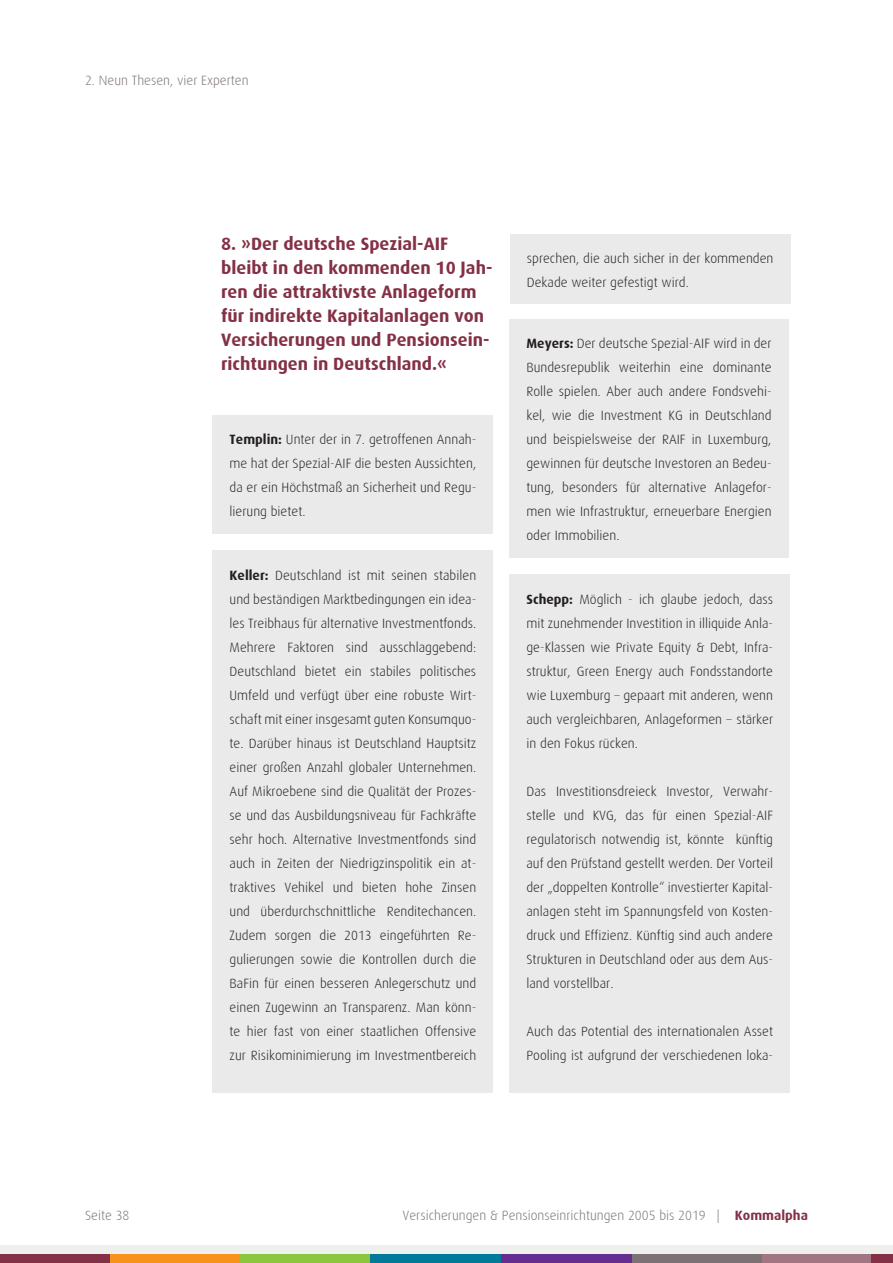
<style>
.page{position:relative;width:893px;height:1263px;background:#fff}
.page>*{position:absolute;margin:0;border:0;box-sizing:border-box;transform-origin:0 0}
.t1{font:700 18px/24px "Dax";color:#843046}
.t2{font:300 13.5px/24px "Dax";color:#231f20;text-align:justify}
.t3{font:300 13.5px "Dax";color:#7c7276}
.s1{font-weight:700}
.s2{font-weight:700;color:#843046}
</style>
<div class="page">
<div style="left:109px;top:1253px;width:131px;height:10px;background:#f7931d"></div>
<div style="left:240px;top:1253px;width:131px;height:10px;background:#8bc63e"></div>
<div style="left:371px;top:1253px;width:130px;height:10px;background:#00799b"></div>
<div style="left:501px;top:1253px;width:131px;height:10px;background:#652d91"></div>
<div style="left:632px;top:1253px;width:130px;height:10px;background:#7c7276"></div>
<div style="left:762px;top:1253px;width:131px;height:10px;background:#a17581"></div>
<div style="left:0;top:1253px;width:109px;height:10px;background:#843046"></div>
<div style="left:872px;top:1253px;width:21px;height:10px;background:#843046"></div>
<div style="left:0;top:1245px;width:893px;height:8px;background:#edf0ed"></div>
<div style="left:213px;top:415px;width:280px;height:118px;background:#ebeaeb"></div>
<div style="left:213px;top:550px;width:280px;height:543px;background:#ebeaeb"></div>
<div style="left:509px;top:319px;width:280px;height:238px;background:#ebeaeb"></div>
<div style="left:509px;top:574px;width:281px;height:519px;background:#ebeaeb"></div>
<div style="left:510px;top:234px;width:280px;height:70px;background:#ebeaeb"></div>
<p class="t3" style="left:85px;top:73px;width:165px">2. Neun Thesen, vier Experten</p>
<h1 class="t1" style="left:221px;top:232px;width:273px">8. »Der deutsche Spezial-AIF bleibt in den kommenden 10 Jah&shy;ren die attraktivste Anlageform für indirekte Kapitalanlagen von<br>Versicherungen und Pensionsein&shy;richtungen in Deutschland.«</h1>
<p class="t2" style="left:230px;top:428px;width:248px"><span class="s1">Templin:</span> Unter der in 7. getroffenen Annah&shy;me hat der Spezial-AIF die besten Aussichten, da er ein Höchstmaß an Sicherheit und Regu&shy;lierung bietet.</p>
<p class="t2" style="left:230px;top:563px;width:248px"><span class="s1">Keller:</span> Deutschland ist mit seinen stabilen und beständigen Marktbedingungen ein idea&shy;les Treibhaus für alternative Investmentfonds.<br>Mehrere Faktoren sind ausschlaggebend:<br>Deutschland bietet ein stabiles politisches Umfeld und verfügt über eine robuste Wirt&shy;schaft mit einer insgesamt guten Konsumquo&shy;te. Darüber hinaus ist Deutschland Hauptsitz einer großen Anzahl globaler Unternehmen.<br>Auf Mikroebene sind die Qualität der Prozes&shy;se und das Ausbildungsniveau für Fachkräfte sehr hoch. Alternative Investmentfonds sind auch in Zeiten der Niedrigzinspolitik ein at&shy;traktives Vehikel und bieten hohe Zinsen und überdurchschnittliche Renditechancen.<br>Zudem sorgen die 2013 eingeführten Re&shy;gulierungen sowie die Kontrollen durch die BaFin für einen besseren Anlegerschutz und einen Zugewinn an Transparenz. Man könn&shy;te hier fast von einer staatlichen Offensive zur Risikominimierung im Investmentbereich</p>
<p class="t2" style="left:527px;top:246px;width:248px">sprechen, die auch sicher in der kommenden<br>Dekade weiter gefestigt wird.</p>
<p class="t2" style="left:526px;top:332px;width:247px"><span class="s1">Meyers:</span> Der deutsche Spezial-AIF wird in der Bundesrepublik weiterhin eine dominante Rolle spielen. Aber auch andere Fondsvehi&shy;kel, wie die Investment KG in Deutschland und beispielsweise der RAIF in Luxemburg, gewinnen für deutsche Investoren an Bedeu&shy;tung, besonders für alternative Anlagefor&shy;men wie Infrastruktur, erneuerbare Energien oder Immobilien.</p>
<p class="t2" style="left:526px;top:587px;width:248px"><span class="s1">Schepp:</span> Möglich - ich glaube jedoch, dass mit zunehmender Investition in illiquide Anla&shy;ge-Klassen wie Private Equity &amp; Debt, Infra&shy;struktur, Green Energy auch Fondsstandorte wie Luxemburg – gepaart mit anderen, wenn auch vergleichbaren, Anlageformen – stärker in den Fokus rücken.</p>
<p class="t2" style="left:526px;top:779px;width:248px">Das Investitionsdreieck Investor, Verwahr&shy;stelle und KVG, das für einen Spezial-AIF regulatorisch notwendig ist, könnte künftig auf den Prüfstand gestellt werden. Der Vorteil der „doppelten Kontrolle“ investierter Kapital&shy;anlagen steht im Spannungsfeld von Kosten&shy;druck und Effizienz. Künftig sind auch andere Strukturen in Deutschland oder aus dem Aus&shy;land vorstellbar.</p>
<p class="t2" style="left:526px;top:1019px;width:248px">Auch das Potential des internationalen Asset<br>Pooling ist aufgrund der verschiedenen loka-</p>
<p class="t3" style="left:85px;top:1208px;width:46px">Seite 38</p>
<p class="t3" style="left:403px;top:1208px;width:407px">Versicherungen &amp; Pensionseinrichtungen 2005 bis 2019 | <span class="s2">Kommalpha</span></p>
</div>
